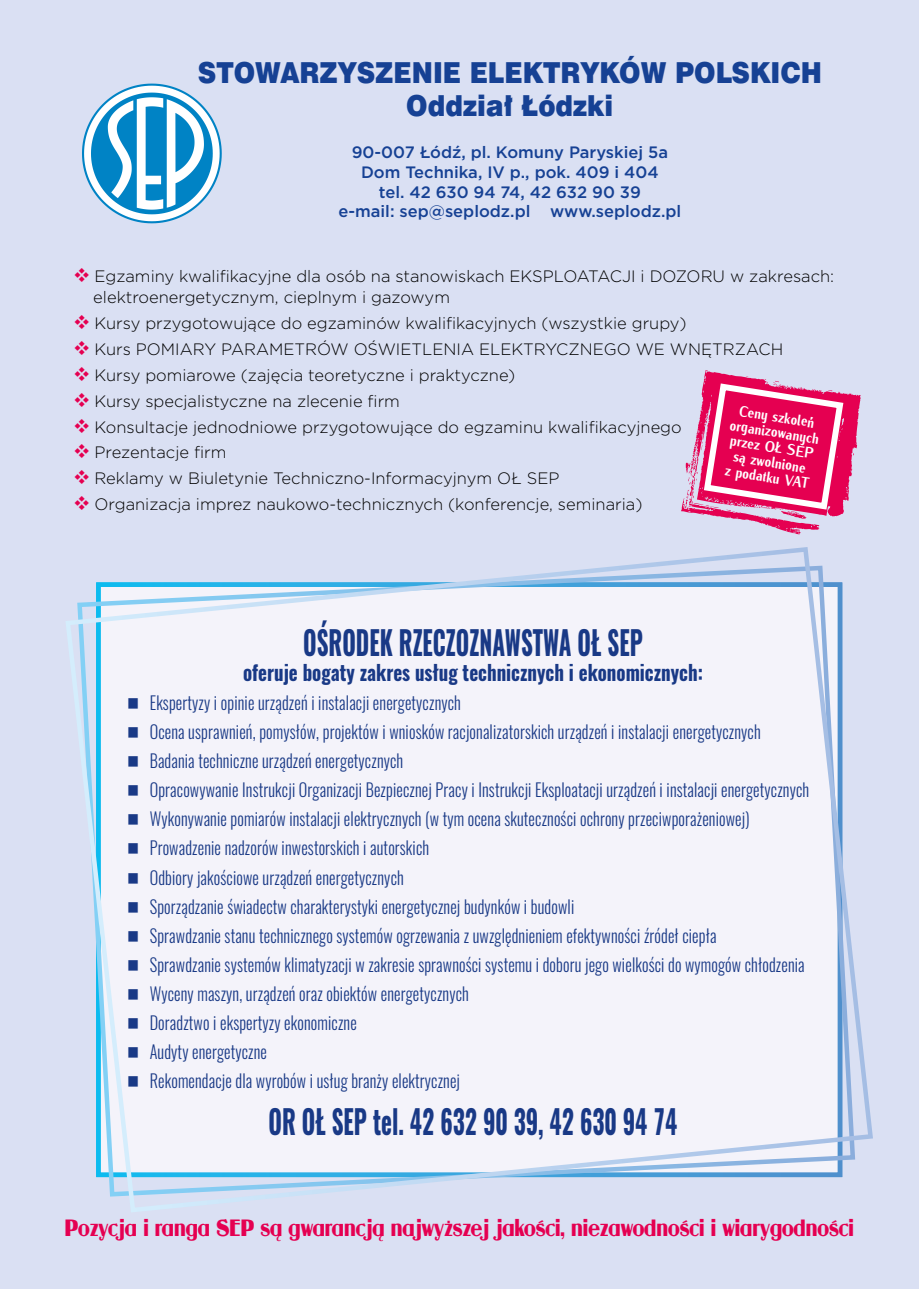
<style>
.page{position:relative;width:919px;height:1289px;background:#fff}
.page>*{position:absolute;margin:0;border:0;box-sizing:border-box;transform-origin:0 0}
.t1{font:700 33px "Oswald";color:#193986;scale:.7 1}
.t2{font:27px/32.4px "Swis 721 Blk PL";color:#164194;text-align:center;scale:.9 1}
.t3{font:700 21px "Oswald";color:#193986;scale:.9 1}
.t4{font:19.5px "Guanine";color:#e50051;scale:.9 1}
.t5{font:300 18px "Oswald";letter-spacing:.01em;color:#193986;scale:.9 1}
.t6{font:300 16.5px/21.3px "Gotham";color:#000}
.t7{font:500 16.5px/19.8px "Gotham";color:#164194;text-align:center}
.t8{font:800 15.3px/15.3px "Iwona Cond";color:#fff;text-align:center;scale:.95 1}
.s1{color:#e50051}
</style>
<div class="page">
<div style="left:0;top:0;width:918px;height:1288px;background:#dae0f3"></div>
<svg style="left:82px;top:84px;width:140px;height:139px"></svg>
<svg style="left:66px;top:547px;width:807px;height:665px"></svg>
<svg style="left:681px;top:370px;width:180px;height:165px"></svg>
<h2 class="t2" style="left:198px;top:56px;width:695px">STOWARZYSZENIE ELEKTRYKÓW POLSKICH<br>Oddział Łódzki</h2>
<p class="t7" style="left:338px;top:142px;width:344px">90-007 Łódź, pl. Komuny Paryskiej 5a Dom Technika, IV p., pok. 409 i 404<br>tel. 42 630 94 74, 42 632 90 39<br>e-mail: sep@seplodz.pl www.seplodz.pl</p>
<p class="t6" style="left:93px;top:265px;width:742px;text-indent:-20px"><span class="s1">❖</span> Egzaminy kwalifikacyjne dla osób na stanowiskach EKSPLOATACJI i DOZORU w zakresach: elektroenergetycznym, cieplnym i gazowym</p>
<p class="t6" style="left:73px;top:312px;width:615px"><span class="s1">❖</span> Kursy przygotowujące do egzaminów kwalifikacyjnych (wszystkie grupy)</p>
<p class="t6" style="left:73px;top:338px;width:711px"><span class="s1">❖</span> Kurs POMIARY PARAMETRÓW OŚWIETLENIA ELEKTRYCZNEGO WE WNĘTRZACH</p>
<p class="t6" style="left:73px;top:364px;width:443px"><span class="s1">❖</span> Kursy pomiarowe (zajęcia teoretyczne i praktyczne)</p>
<p class="t6" style="left:73px;top:390px;width:328px"><span class="s1">❖</span> Kursy specjalistyczne na zlecenie firm</p>
<p class="t6" style="left:73px;top:415px;width:610px"><span class="s1">❖</span> Konsultacje jednodniowe przygotowujące do egzaminu kwalifikacyjnego</p>
<p class="t6" style="left:73px;top:441px;width:155px"><span class="s1">❖</span> Prezentacje firm</p>
<p class="t6" style="left:73px;top:467px;width:487px"><span class="s1">❖</span> Reklamy w Biuletynie Techniczno-Informacyjnym OŁ SEP</p>
<p class="t6" style="left:73px;top:493px;width:570px"><span class="s1">❖</span> Organizacja imprez naukowo-technicznych (konferencje, seminaria)</p>
<p class="t8" style="left:733px;top:401px;width:96px;rotate:9deg">Ceny szkoleń organizowanych przez OŁ SEP są zwolnione<br>z podatku VAT</p>
<h1 class="t1" style="left:303px;top:619px;width:486px">OŚRODEK RZECZOZNAWSTWA OŁ SEP</h1>
<p class="t3" style="left:243px;top:657px;width:512px">oferuje bogaty zakres usług technicznych i ekonomicznych:</p>
<p class="t5" style="left:127px;top:690px;width:372px">■ Ekspertyzy i opinie urządzeń i instalacji energetycznych</p>
<p class="t5" style="left:127px;top:719px;width:705px">■ Ocena usprawnień, pomysłów, projektów i wniosków racjonalizatorskich urządzeń i instalacji energetycznych</p>
<p class="t5" style="left:127px;top:748px;width:308px">■ Badania techniczne urządzeń energetycznych</p>
<p class="t5" style="left:127px;top:777px;width:759px">■ Opracowywanie Instrukcji Organizacji Bezpiecznej Pracy i Instrukcji Eksploatacji urządzeń i instalacji energetycznych</p>
<p class="t5" style="left:127px;top:807px;width:693px">■ Wykonywanie pomiarów instalacji elektrycznych (w tym ocena skuteczności ochrony przeciwporażeniowej)</p>
<p class="t5" style="left:127px;top:836px;width:337px">■ Prowadzenie nadzorów inwestorskich i autorskich</p>
<p class="t5" style="left:127px;top:865px;width:309px">■ Odbiory jakościowe urządzeń energetycznych</p>
<p class="t5" style="left:127px;top:894px;width:498px">■ Sporządzanie świadectw charakterystyki energetycznej budynków i budowli</p>
<p class="t5" style="left:127px;top:923px;width:656px">■ Sprawdzanie stanu technicznego systemów ogrzewania z uwzględnieniem efektywności źródeł ciepła</p>
<p class="t5" style="left:127px;top:952px;width:754px">■ Sprawdzanie systemów klimatyzacji w zakresie sprawności systemu i doboru jego wielkości do wymogów chłodzenia</p>
<p class="t5" style="left:127px;top:981px;width:381px">■ Wyceny maszyn, urządzeń oraz obiektów energetycznych</p>
<p class="t5" style="left:127px;top:1010px;width:256px">■ Doradztwo i ekspertyzy ekonomiczne</p>
<p class="t5" style="left:127px;top:1039px;width:157px">■ Audyty energetyczne</p>
<p class="t5" style="left:127px;top:1069px;width:371px">■ Rekomendacje dla wyrobów i usług branży elektrycznej</p>
<h1 class="t1" style="left:268px;top:1099px;width:585px">OR OŁ SEP tel. 42 632 90 39, 42 630 94 74</h1>
<p class="t4" style="left:65px;top:1215px;width:878px">Pozycja i ranga SEP są gwarancją najwyższej jakości, niezawodności i wiarygodności</p>
</div>
